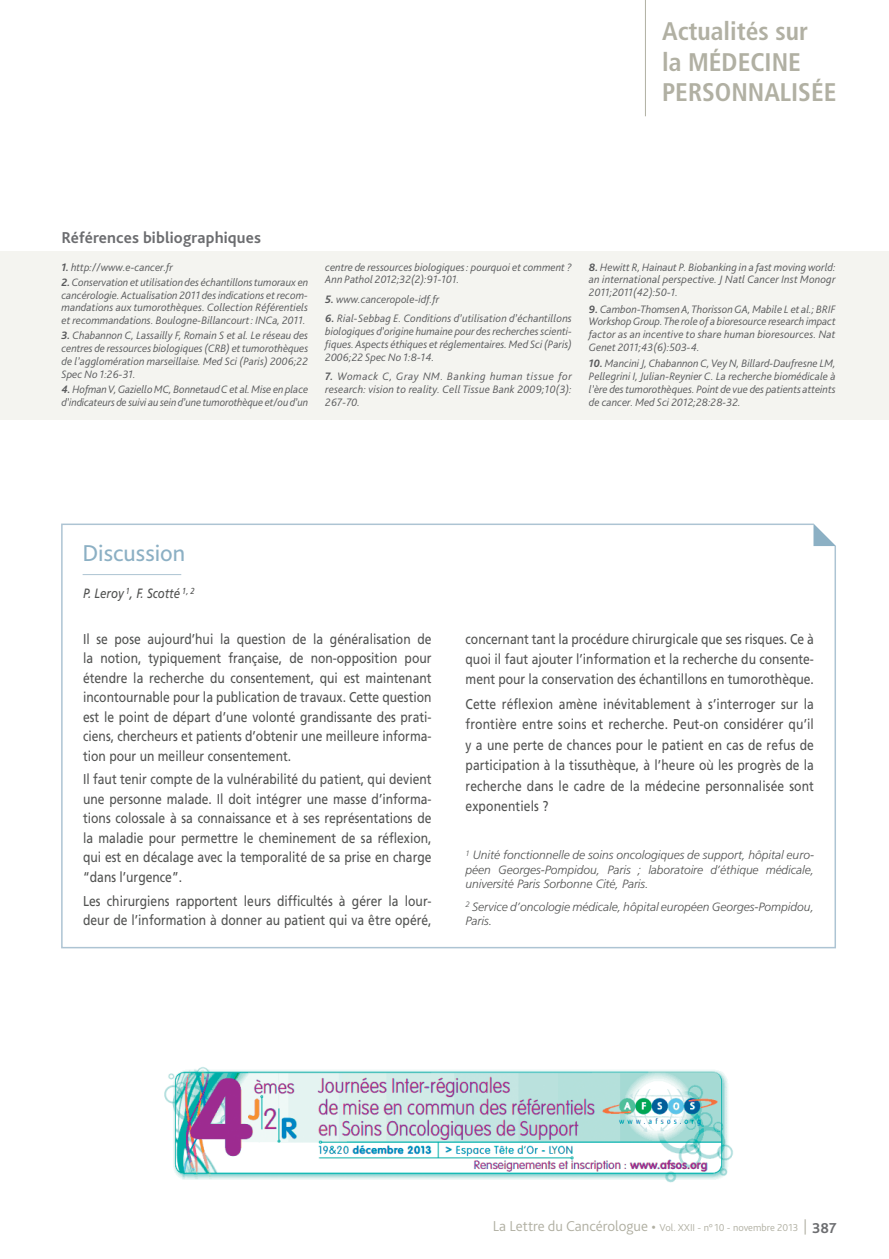
<style>
.page{position:relative;width:889px;height:1259px;background:#fff}
.page>*{position:absolute;margin:0;border:0;box-sizing:border-box;transform-origin:0 0}
.t1{font:700 condensed 25.5px/30.6px "Frutiger LT Std";color:#b1b0a3}
.t2{font:24px "Bliss Pro";color:#8cb0c4}
.t3{font:700 16.5px "Bliss Pro";letter-spacing:.01em;color:#6c6d70}
.t4{font:14.25px/19.5px "Frutiger LT Std";color:#515251;text-align:justify;scale:.85 1}
.t5{font:italic 13.5px "Frutiger LT Std";color:#515251;scale:.85 1}
.t6{font:italic 300 12px/14.4px "Frutiger LT Std";color:#515251;text-align:justify}
.t7{font:italic 300 11.25px/12.8px "Bliss Pro";color:#57585a;text-align:justify}
.t8{font:300 10.5px "Bliss Pro";color:#b1b0a3}
.s1{font-weight:700}
.s2{font-size:15px}
.s3{font-weight:700;font-size:15px;color:#6c6d70}
</style>
<div class="page">
<svg style="left:61px;top:523px;width:775px;height:426px"></svg>
<svg style="left:813px;top:523px;width:23px;height:23px"></svg>
<hr style="left:83px;top:574px;width:98px;height:1px;background:#adc4d3">
<hr style="left:645px;top:0;width:1px;height:116px;background:#b1b0a3">
<div style="left:0;top:251px;width:889px;height:168px;background:#f4f4f0"></div>
<img style="left:164px;top:1067px;width:569px;height:116px">
<h1 class="t1" style="left:662px;top:18px;width:176px">Actualités sur<br>la MÉDECINE<br>PERSONNALISÉE</h1>
<h3 class="t3" style="left:61px;top:231px;width:201px">Références bibliographiques</h3>
<p class="t7" style="left:61px;top:261px;width:113px"><span class="s1">1.</span> http://www.e-cancer.fr</p>
<p class="t7" style="left:61px;top:277px;width:248px"><span class="s1">2.</span> Conservation et utilisation des échantillons tumoraux en cancérologie. Actualisation 2011 des indications et recom&shy;mandations aux tumorothèques. Collection Référentiels et recommandations. Boulogne-Billancourt : INCa, 2011.</p>
<p class="t7" style="left:61px;top:330px;width:248px"><span class="s1">3.</span> Chabannon C, Lassailly F, Romain S et al. Le réseau des centres de ressources biologiques (CRB) et tumorothèques de l’agglomération marseillaise. Med Sci (Paris) 2006;22<br>Spec No 1:26-31.</p>
<p class="t7" style="left:61px;top:384px;width:248px"><span class="s1">4.</span> Hofman V, Gaziello MC, Bonnetaud C et al. Mise en place d’indicateurs de suivi au sein d’une tumorothèque et/ou d’un</p>
<p class="t7" style="left:325px;top:261px;width:248px">centre de ressources biologiques : pourquoi et comment ?<br>Ann Pathol 2012;32(2):91-101.</p>
<p class="t7" style="left:325px;top:294px;width:115px"><span class="s1">5.</span> www.canceropole-idf.fr</p>
<p class="t7" style="left:325px;top:313px;width:248px"><span class="s1">6.</span> Rial-Sebbag E. Conditions d’utilisation d’échantillons biologiques d’origine humaine pour des recherches scienti&shy;fiques. Aspects éthiques et réglementaires. Med Sci (Paris)<br>2006;22 Spec No 1:8-14.</p>
<p class="t7" style="left:325px;top:371px;width:248px"><span class="s1">7.</span> Womack C, Gray NM. Banking human tissue for research: vision to reality. Cell Tissue Bank 2009;10(3):<br>267-70.</p>
<p class="t7" style="left:589px;top:261px;width:248px"><span class="s1">8.</span> Hewitt R, Hainaut P. Biobanking in a fast moving world: an international perspective. J Natl Cancer Inst Monogr 2011;2011(42):50-1.</p>
<p class="t7" style="left:589px;top:303px;width:248px"><span class="s1">9.</span> Cambon-Thomsen A, Thorisson GA, Mabile L et al.; BRIF Workshop Group. The role of a bioresource research impact factor as an incentive to share human bioresources. Nat Genet 2011;43(6):503-4.</p>
<p class="t7" style="left:589px;top:358px;width:248px"><span class="s1">10.</span> Mancini J, Chabannon C, Vey N, Billard-Daufresne LM, Pellegrini I, Julian-Reynier C. La recherche biomédicale à l’ère des tumorothèques. Point de vue des patients atteints de cancer. Med Sci 2012;28:28-32.</p>
<h2 class="t2" style="left:82px;top:544px;width:104px">Discussion</h2>
<p class="t5" style="left:83px;top:588px;width:133px">P. Leroy <sup>1</sup>, F. Scotté <sup>1,</sup> <sup>2</sup></p>
<p class="t4" style="left:83px;top:630px;width:411px">Il se pose aujourd’hui la question de la généralisation de la notion, typiquement française, de non-opposition pour étendre la recherche du consentement, qui est maintenant incontournable pour la publication de travaux. Cette question est le point de départ d’une volonté grandissante des prati&shy;ciens, chercheurs et patients d’obtenir une meilleure informa&shy;tion pour un meilleur consentement.</p>
<p class="t4" style="left:83px;top:770px;width:411px">Il faut tenir compte de la vulnérabilité du patient, qui devient une personne malade. Il doit intégrer une masse d’informa&shy;tions colossale à sa connaissance et à ses représentations de la maladie pour permettre le cheminement de sa réflexion, qui est en décalage avec la temporalité de sa prise en charge “dans l’urgence”.</p>
<p class="t4" style="left:83px;top:892px;width:411px">Les chirurgiens rapportent leurs difficultés à gérer la lour&shy;deur de l’information à donner au patient qui va être opéré,</p>
<p class="t4" style="left:465px;top:629px;width:411px;line-height:20.4px">concernant tant la procédure chirurgicale que ses risques. Ce à quoi il faut ajouter l’information et la recherche du consente&shy;ment pour la conservation des échantillons en tumorothèque.</p>
<p class="t4" style="left:465px;top:695px;width:411px;line-height:20.4px">Cette réflexion amène inévitablement à s’interroger sur la frontière entre soins et recherche. Peut-on considérer qu’il y a une perte de chances pour le patient en cas de refus de participation à la tissuthèque, à l’heure où les progrès de la recherche dans le cadre de la médecine personnalisée sont exponentiels ?</p>
<p class="t6" style="left:465px;top:849px;width:350px"><sup>1</sup> Unité fonctionnelle de soins oncologiques de support, hôpital euro&shy;péen Georges-Pompidou, Paris ; laboratoire d’éthique médicale, université Paris Sorbonne Cité, Paris.</p>
<p class="t6" style="left:465px;top:900px;width:350px"><sup>2</sup> Service d’oncologie médicale, hôpital européen Georges-Pompidou,<br>Paris.</p>
<p class="t8" style="left:493px;top:1223px;width:345px"><span class="s2">La Lettre du Cancérologue •</span> Vol. XXII - n° 10 - novembre 2013 <span class="s2">|</span> <span class="s3">387</span></p>
</div>
